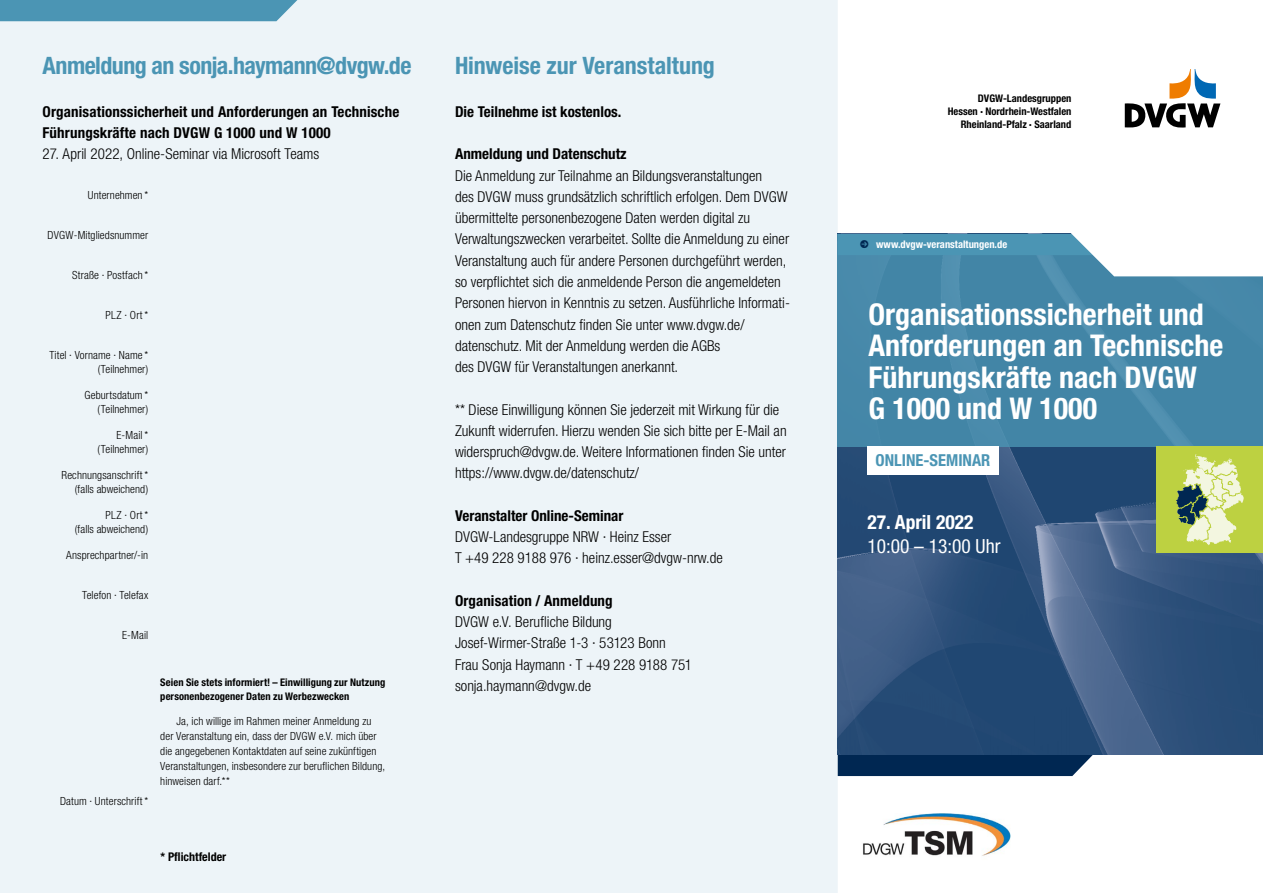
<style>
.page{position:relative;width:1263px;height:893px;background:#fff}
.page>*{position:absolute;margin:0;border:0;box-sizing:border-box;transform-origin:0 0}
.t1{font:700 condensed 30px/31.5px "Helvetica Neue LT Std";color:#fff}
.t2{font:700 condensed 24px "Helvetica Neue LT Std";letter-spacing:-.02em;color:#4b95b4}
.t3{font:condensed 19.5px "Helvetica Neue LT Std";color:#fff}
.t4{font:700 condensed 19.5px "Helvetica Neue LT Std";color:#fff}
.t5{font:700 condensed 16.5px "Helvetica Neue LT Std";color:#4b95b4}
.t6{font:300 condensed 15px/21.3px "Helvetica Neue LT Std";color:#000}
.t7{font:700 condensed 15px/21.3px "Helvetica Neue LT Std";letter-spacing:.01em;color:#000}
.t8{font:700 condensed 12px "Helvetica Neue LT Std";color:#000}
.t9{font:300 condensed 11.25px/13.5px "Helvetica Neue LT Std";letter-spacing:.01em;color:#000;text-align:right}
.t10{font:700 condensed 10.5px/12.8px "Helvetica Neue LT Std";letter-spacing:.005em;color:#000;text-align:right}
.t11{font:700 condensed 10.5px "Helvetica Neue LT Std";color:#fff}
.s1{color:#002752}
</style>
<div class="page">
<div style="left:0;top:0;width:838px;height:893px;background:#edf4f8"></div>
<div style="left:0;top:0;width:297px;height:21px;background:#4b95b4"></div>
<div style="left:838px;top:755px;width:255px;height:21px;background:#002752"></div>
<img style="left:838px;top:446px;width:425px;height:309px">
<div style="left:838px;top:234px;width:425px;height:212px;background:#4285a6"></div>
<svg style="left:1125px;top:69px;width:95px;height:59px"></svg>
<svg style="left:838px;top:233px;width:425px;height:43px"></svg>
<div style="left:1157px;top:446px;width:106px;height:107px;background:#bdd141"></div>
<svg style="left:1176px;top:454px;width:68px;height:91px"></svg>
<div style="left:867px;top:446px;width:132px;height:29px;background:#fff"></div>
<img style="left:863px;top:814px;width:147px;height:42px">
<h2 class="t2" style="left:43px;top:51px;width:370px">Anmeldung an sonja.haymann@dvgw.de</h2>
<p class="t7" style="left:43px;top:101px;width:358px">Organisationssicherheit und Anforderungen an Technische<br>Führungskräfte nach DVGW G 1000 und W 1000</p>
<p class="t6" style="left:43px;top:143px;width:278px">27. April 2022, Online-Seminar via Microsoft Teams</p>
<p class="t9" style="left:88px;top:189px;width:62px">Unternehmen *</p>
<p class="t9" style="left:48px;top:229px;width:102px">DVGW-Mitgliedsnummer</p>
<p class="t9" style="left:72px;top:268px;width:78px">Straße · Postfach *</p>
<p class="t9" style="left:106px;top:308px;width:44px">PLZ · Ort*</p>
<p class="t9" style="left:49px;top:348px;width:100px">Titel · Vorname · Name * (Teilnehmer)</p>
<p class="t9" style="left:85px;top:388px;width:65px">Geburtsdatum* (Teilnehmer)</p>
<p class="t9" style="left:98px;top:428px;width:52px">E-Mail* (Teilnehmer)</p>
<p class="t9" style="left:62px;top:468px;width:88px">Rechnungsanschrift* (falls abweichend)</p>
<p class="t9" style="left:75px;top:508px;width:75px">PLZ · Ort*<br>(falls abweichend)</p>
<p class="t9" style="left:66px;top:548px;width:84px">Ansprechpartner/-in</p>
<p class="t9" style="left:82px;top:588px;width:68px">Telefon · Telefax</p>
<p class="t9" style="left:122px;top:628px;width:28px">E-Mail</p>
<p class="t9" style="left:60px;top:794px;width:90px">Datum · Unterschrift*</p>
<p class="t10" style="left:160px;top:676px;width:226px;line-height:13.5px;text-align:left">Seien Sie stets informiert! – Einwilligung zur Nutzung personenbezogener Daten zu Werbezwecken</p>
<p class="t9" style="left:160px;top:714px;width:226px;line-height:15px;text-align:left;text-indent:16px">Ja, ich willige im Rahmen meiner Anmeldung zu der Veranstaltung ein, dass der DVGW e.V. mich über die angegebenen Kontaktdaten auf seine zukünftigen Veranstaltungen, insbesondere zur beruflichen Bildung, hinweisen darf.**</p>
<p class="t8" style="left:161px;top:850px;width:67px">* Pflichtfelder</p>
<h2 class="t2" style="left:455px;top:51px;width:261px">Hinweise zur Veranstaltung</h2>
<p class="t7" style="left:455px;top:101px;width:168px">Die Teilnehme ist kostenlos.</p>
<p class="t7" style="left:455px;top:143px;width:173px">Anmeldung und Datenschutz</p>
<p class="t6" style="left:455px;top:165px;width:336px">Die Anmeldung zur Teilnahme an Bildungsveranstaltungen<br>des DVGW muss grundsätzlich schriftlich erfolgen. Dem DVGW übermittelte personenbezogene Daten werden digital zu Verwaltungszwecken verarbeitet. Sollte die Anmeldung zu einer Veranstaltung auch für andere Personen durchgeführt werden, so verpflichtet sich die anmeldende Person die angemeldeten Personen hiervon in Kenntnis zu setzen. Ausführliche Informati&shy;onen zum Datenschutz finden Sie unter www.dvgw.de/ datenschutz. Mit der Anmeldung werden die AGBs<br>des DVGW für Veranstaltungen anerkannt.</p>
<p class="t6" style="left:455px;top:398px;width:333px">** Diese Einwilligung können Sie jederzeit mit Wirkung für die Zukunft widerrufen. Hierzu wenden Sie sich bitte per E-Mail an widerspruch@dvgw.de. Weitere Informationen finden Sie unter https://www.dvgw.de/datenschutz/</p>
<p class="t7" style="left:455px;top:505px;width:170px">Veranstalter Online-Seminar</p>
<p class="t6" style="left:455px;top:526px;width:269px">DVGW-Landesgruppe NRW · Heinz Esser<br>T +49 228 9188 976 · heinz.esser@dvgw-nrw.de</p>
<p class="t7" style="left:455px;top:590px;width:159px">Organisation / Anmeldung</p>
<p class="t6" style="left:455px;top:611px;width:239px">DVGW e.V. Berufliche Bildung<br>Josef-Wirmer-Straße 1-3 · 53123 Bonn<br>Frau Sonja Haymann · T +49 228 9188 751 sonja.haymann@dvgw.de</p>
<p class="t10" style="left:948px;top:92px;width:125px">DVGW-Landesgruppen<br>Hessen · Nordrhein-Westfalen<br>Rheinland-Pfalz · Saarland</p>
<p class="t11" style="left:860px;top:237px;width:149px"><span class="s1">●</span> www.dvgw-veranstaltungen.de</p>
<h1 class="t1" style="left:868px;top:298px;width:356px">Organisationssicherheit und<br>Anforderungen an Technische<br>Führungskräfte nach DVGW<br>G 1000 und W 1000</h1>
<p class="t5" style="left:875px;top:450px;width:116px">ONLINE-SEMINAR</p>
<h3 class="t4" style="left:867px;top:511px;width:107px">27. April 2022</h3>
<h3 class="t3" style="left:867px;top:535px;width:134px">10:00 – 13:00 Uhr</h3>
</div>
